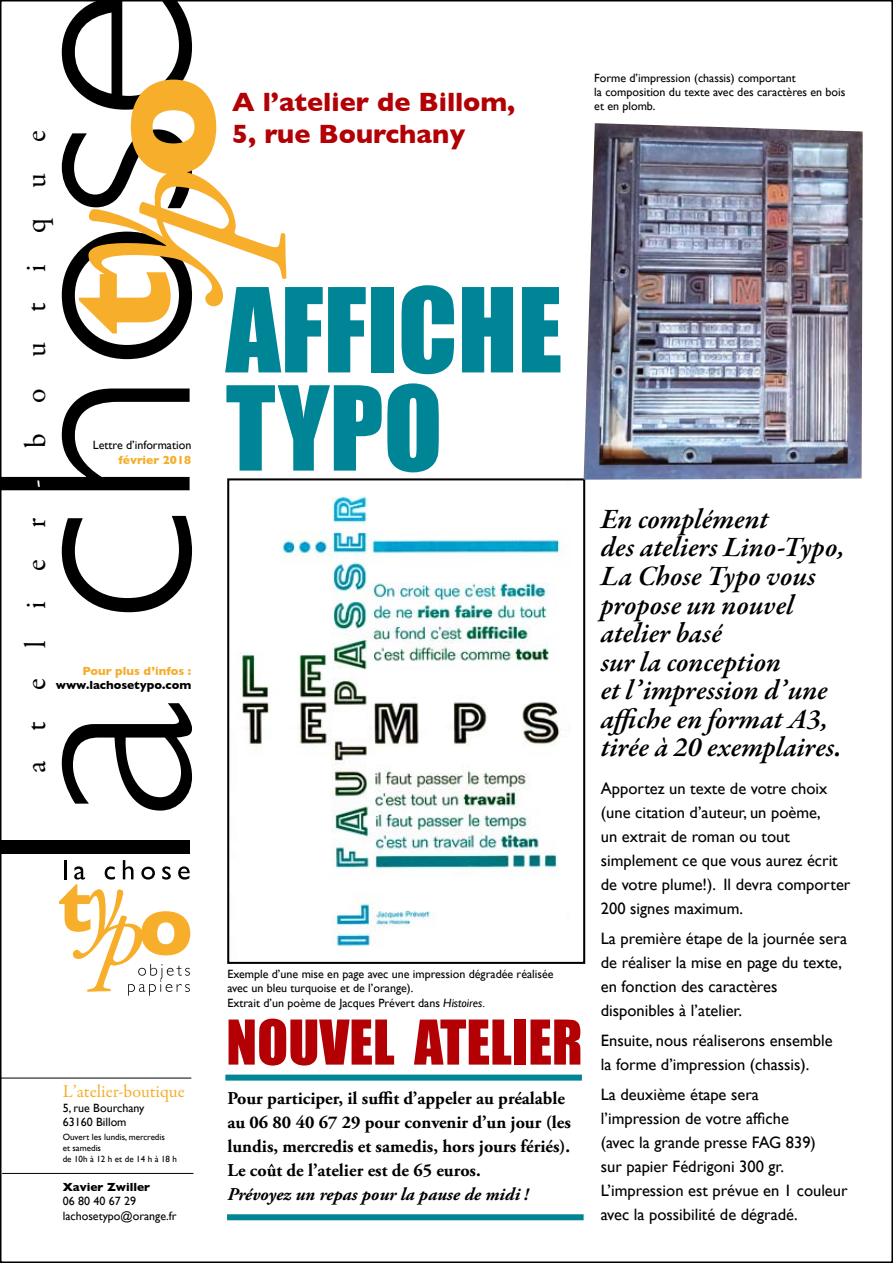
<style>
.page{position:relative;width:893px;height:1263px;background:#fff}
.page>*{position:absolute;margin:0;border:0;box-sizing:border-box;transform-origin:0 0}
.t1{font:300 279px "Gill Sans";color:#000}
.t2{font:108px/98.1px "Impact";color:#008596}
.t3{font:57px "Impact";color:#b20005}
.t4{font:30px "Garamond Premr Pro";letter-spacing:1.03em;color:#000}
.t5{font:italic 600 28.5px/28.5px "Garamond Premr Pro";color:#000}
.t6{font:700 27px/31.5px "Gill Sans";color:#b20005}
.t7{font:700 18px/24px "Adobe Garamond Pro";color:#000}
.t8{font:italic 700 18px "Adobe Garamond Pro";color:#000}
.t9{font:18px "Garamond Premr Pro";color:#f5ae2b}
.t10{font:16.5px/24px "Gill Sans";color:#000}
.t11{font:12px/14.4px "Gill Sans";color:#000}
.t12{font:700 12px "Gill Sans";color:#000}
.t13{font:700 12px "Gill Sans";color:#f5ae2b}
.t14{font:9px/10.8px "Gill Sans";color:#000}
.s1{color:#fff}
.s2{font-style:italic}
</style>
<div class="page">
<svg style="left:59px;top:860px;width:131px;height:136px"></svg>
<svg style="left:79px;top:80px;width:207px;height:253px"></svg>
<hr style="left:0;top:1078px;width:191px;height:1px;background:#000">
<hr style="left:2px;top:1173px;width:191px;height:1px;background:#000">
<img style="left:238px;top:495px;width:323px;height:452px">
<div style="left:227px;top:478px;width:358px;height:486px;border:2px solid #000"></div>
<img style="left:584px;top:123px;width:279px;height:357px">
<div style="left:225px;top:1074px;width:357px;height:6px;background:#008596"></div>
<div style="left:227px;top:1214px;width:357px;height:6px;background:#008596"></div>
<h1 class="t1" style="left:-63px;top:873px;width:887px;rotate:-90deg">la chose</h1>
<h3 class="t4" style="left:18px;top:773px;width:645px;rotate:-90deg">atelier<span class="s1">-</span>boutique</h3>
<p class="t11" style="left:93px;top:438px;width:100px">Lettre d’information</p>
<p class="t13" style="left:119px;top:453px;width:74px">février 2018</p>
<p class="t13" style="left:82px;top:664px;width:110px">Pour plus d’infos :</p>
<p class="t12" style="left:56px;top:678px;width:137px">www.lachosetypo.com</p>
<p class="t9" style="left:63px;top:1081px;width:124px">L’atelier-boutique</p>
<p class="t11" style="left:63px;top:1100px;width:83px">5, rue Bourchany<br>63160 Billom</p>
<p class="t14" style="left:63px;top:1131px;width:116px">Ouvert les lundis, mercredis<br>et samedis<br>de 10h à 12 h et de 14 h à 18 h</p>
<p class="t12" style="left:63px;top:1180px;width:89px">Xavier Zwiller</p>
<p class="t11" style="left:63px;top:1194px;width:115px">06 80 40 67 29 lachosetypo@orange.fr</p>
<h3 class="t6" style="left:232px;top:86px;width:285px">A l’atelier de Billom,<br>5, rue Bourchany</h3>
<p class="t11" style="left:594px;top:70px;width:253px">Forme d’impression (chassis) comportant<br>la composition du texte avec des caractères en bois et en plomb.</p>
<h2 class="t2" style="left:226px;top:278px;width:338px">AFFICHE<br>TYPO</h2>
<p class="t11" style="left:227px;top:966px;width:328px">Exemple d’une mise en page avec une impression dégradée réalisée avec un bleu turquoise et de l’orange).<br>Extrait d’un poème de Jacques Prévert dans <span class="s2">Histoires.</span></p>
<h3 class="t3" style="left:226px;top:998px;width:358px">NOUVEL ATELIER</h3>
<p class="t7" style="left:227px;top:1086px;width:345px">Pour participer, il suffit d’appeler au préalable au 06 80 40 67 29 pour convenir d’un jour (les lundis, mercredis et samedis, hors jours fériés).<br>Le coût de l’atelier est de 65 euros.</p>
<p class="t8" style="left:227px;top:1184px;width:303px">Prévoyez un repas pour la pause de midi !</p>
<h3 class="t5" style="left:601px;top:506px;width:245px">En complément<br>des ateliers Lino-Typo,<br>La Chose Typo vous propose un nouvel atelier basé<br>sur la conception<br>et l’impression d’une affiche en format A3, tirée à 20 exemplaires.</h3>
<p class="t10" style="left:601px;top:776px;width:251px">Apportez un texte de votre choix (une citation d’auteur, un poème,<br>un extrait de roman ou tout simplement ce que vous aurez écrit de votre plume!). Il devra comporter<br>200 signes maximum.</p>
<p class="t10" style="left:601px;top:926px;width:248px">La première étape de la journée sera de réaliser la mise en page du texte, en fonction des caractères disponibles à l’atelier.</p>
<p class="t10" style="left:601px;top:1028px;width:233px">Ensuite, nous réaliserons ensemble la forme d’impression (chassis).</p>
<p class="t10" style="left:601px;top:1082px;width:248px">La deuxième étape sera<br>l’impression de votre affiche<br>(avec la grande presse FAG 839)<br>sur papier Fédrigoni 300 gr.<br>L’impression est prévue en 1 couleur avec la possibilité de dégradé.</p>
</div>
